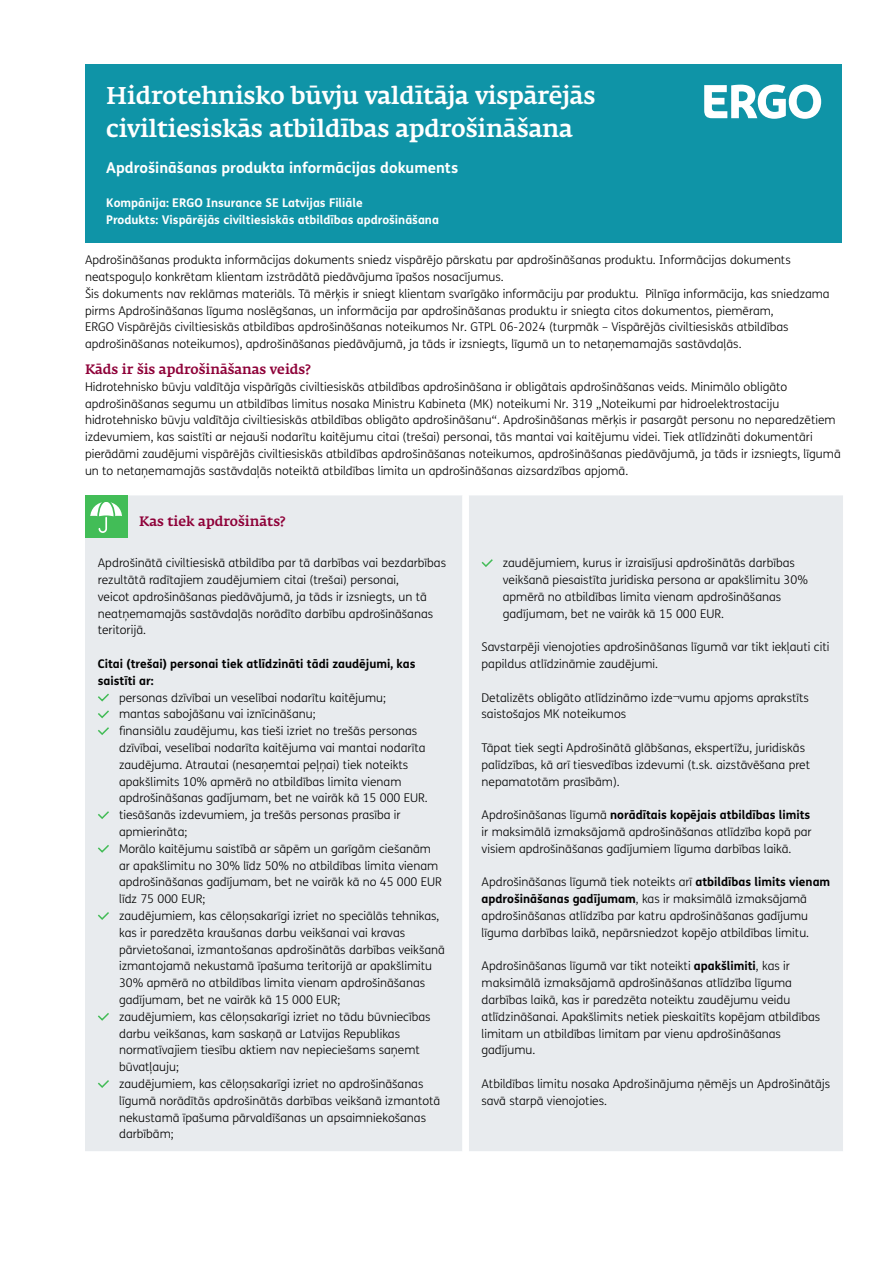
<style>
.page{position:relative;width:893px;height:1263px;background:#fff}
.page>*{position:absolute;margin:0;border:0;box-sizing:border-box;transform-origin:0 0}
.t1{font:500 24px/33.6px "Fedra Serif A Pro";letter-spacing:-.005em;color:#fff}
.t2{font:700 15px "FS Me";color:#fff}
.t3{font:500 13.5px "Fedra Serif A Pro";color:#8e0038}
.t4{font:300 12px/16.8px "FS Me";color:#000}
.t5{font:700 12px/16.8px "FS Me";color:#fff}
.t6{font:700 12px/16.8px "FS Me";color:#000}
.s1{font-weight:700}
</style>
<div class="page">
<div style="left:85px;top:64px;width:757px;height:178px;background:#0f94a7"></div>
<svg style="left:704px;top:85px;width:117px;height:34px"></svg>
<div style="left:85px;top:495px;width:758px;height:656px;background:#e8ebee"></div>
<svg style="left:462px;top:495px;width:7px;height:656px"></svg>
<div style="left:85px;top:495px;width:42px;height:43px;background:#42bd57"></div>
<svg style="left:90px;top:502px;width:32px;height:31px"></svg>
<svg style="left:96px;top:692px;width:15px;height:11px"></svg>
<svg style="left:96px;top:709px;width:15px;height:10px"></svg>
<svg style="left:96px;top:726px;width:15px;height:10px"></svg>
<svg style="left:96px;top:810px;width:15px;height:10px"></svg>
<svg style="left:96px;top:843px;width:15px;height:11px"></svg>
<svg style="left:96px;top:910px;width:15px;height:11px"></svg>
<svg style="left:96px;top:1011px;width:15px;height:11px"></svg>
<svg style="left:96px;top:1078px;width:15px;height:11px"></svg>
<svg style="left:480px;top:558px;width:14px;height:10px"></svg>
<h1 class="t1" style="left:106px;top:79px;width:491px">Hidrotehnisko būvju valdītāja vispārējās civiltiesiskās atbildības apdrošināšana</h1>
<p class="t2" style="left:106px;top:156px;width:353px">Apdrošināšanas produkta informācijas dokuments</p>
<p class="t5" style="left:106px;top:194px;width:334px">Kompānija: ERGO Insurance SE Latvijas Filiāle<br>Produkts: Vispārējās civiltiesiskās atbildības apdrošināšana</p>
<p class="t4" style="left:85px;top:251px;width:746px">Apdrošināšanas produkta informācijas dokuments sniedz vispārējo pārskatu par apdrošināšanas produktu. Informācijas dokuments neatspoguļo konkrētam klientam izstrādātā piedāvājuma īpašos nosacījumus.<br>Šis dokuments nav reklāmas materiāls. Tā mērķis ir sniegt klientam svarīgāko informāciju par produktu. Pilnīga informācija, kas sniedzama pirms Apdrošināšanas līguma noslēgšanas, un informācija par apdrošināšanas produktu ir sniegta citos dokumentos, piemēram,<br>ERGO Vispārējās civiltiesiskās atbildības apdrošināšanas noteikumos Nr. GTPL 06-2024 (turpmāk – Vispārējās civiltiesiskās atbildības apdrošināšanas noteikumos), apdrošināšanas piedāvājumā, ja tāds ir izsniegts, līgumā un to netaņemamajās sastāvdaļās.</p>
<p class="t3" style="left:85px;top:361px;width:227px">Kāds ir šis apdrošināšanas veids?</p>
<p class="t4" style="left:85px;top:378px;width:757px">Hidrotehnisko būvju valdītāja vispārīgās civiltiesiskās atbildības apdrošināšana ir obligātais apdrošināšanas veids. Minimālo obligāto apdrošināšanas segumu un atbildības limitus nosaka Ministru Kabineta (MK) noteikumi Nr. 319 „Noteikumi par hidroelektrostaciju hidrotehnisko būvju valdītāja civiltiesiskās atbildības obligāto apdrošināšanu“. Apdrošināšanas mērķis ir pasargāt personu no neparedzētiem izdevumiem, kas saistīti ar nejauši nodarītu kaitējumu citai (trešai) personai, tās mantai vai kaitējumu videi. Tiek atlīdzināti dokumentāri pierādāmi zaudējumi vispārējās civiltiesiskās atbildības apdrošināšanas noteikumos, apdrošināšanas piedāvājumā, ja tāds ir izsniegts, līgumā un to netaņemamajās sastāvdaļās noteiktā atbildības limita un apdrošināšanas aizsardzības apjomā.</p>
<p class="t3" style="left:139px;top:513px;width:147px">Kas tiek apdrošināts?</p>
<p class="t4" style="left:98px;top:554px;width:350px">Apdrošinātā civiltiesiskā atbildība par tā darbības vai bezdarbības rezultātā radītajiem zaudējumiem citai (trešai) personai,<br>veicot apdrošināšanas piedāvājumā, ja tāds ir izsniegts, un tā neatņemamajās sastāvdaļās norādīto darbību apdrošināšanas teritorijā.</p>
<p class="t6" style="left:98px;top:655px;width:319px">Citai (trešai) personai tiek atlīdzināti tādi zaudējumi, kas saistīti ar:</p>
<p class="t4" style="left:119px;top:689px;width:327px">personas dzīvībai un veselībai nodarītu kaitējumu;<br>mantas sabojāšanu vai iznīcināšanu;<br>finansiālu zaudējumu, kas tieši izriet no trešās personas dzīvībai, veselībai nodarīta kaitējuma vai mantai nodarīta zaudējuma. Atrautai (nesaņemtai peļņai) tiek noteikts apakšlimits 10% apmērā no atbildības limita vienam apdrošināšanas gadījumam, bet ne vairāk kā 15 000 EUR. tiesāšanās izdevumiem, ja trešās personas prasība ir apmierināta;<br>Morālo kaitējumu saistībā ar sāpēm un garīgām ciešanām ar apakšlimitu no 30% līdz 50% no atbildības limita vienam apdrošināšanas gadījumam, bet ne vairāk kā no 45 000 EUR līdz 75 000 EUR;<br>zaudējumiem, kas cēloņsakarīgi izriet no speciālās tehnikas, kas ir paredzēta kraušanas darbu veikšanai vai kravas pārvietošanai, izmantošanas apdrošinātās darbības veikšanā izmantojamā nekustamā īpašuma teritorijā ar apakšlimitu 30% apmērā no atbildības limita vienam apdrošināšanas gadījumam, bet ne vairāk kā 15 000 EUR;<br>zaudējumiem, kas cēloņsakarīgi izriet no tādu būvniecības darbu veikšanas, kam saskaņā ar Latvijas Republikas normatīvajiem tiesību aktiem nav nepieciešams saņemt būvatļauju;<br>zaudējumiem, kas cēloņsakarīgi izriet no apdrošināšanas līgumā norādītās apdrošinātās darbības veikšanā izmantotā nekustamā īpašuma pārvaldīšanas un apsaimniekošanas darbībām;</p>
<p class="t4" style="left:503px;top:554px;width:307px">zaudējumiem, kurus ir izraisījusi apdrošinātās darbības veikšanā piesaistīta juridiska persona ar apakšlimitu 30% apmērā no atbildības limita vienam apdrošināšanas gadījumam, bet ne vairāk kā 15 000 EUR.</p>
<p class="t4" style="left:482px;top:638px;width:349px">Savstarpēji vienojoties apdrošināšanas līgumā var tikt iekļauti citi papildus atlīdzināmie zaudējumi.</p>
<p class="t4" style="left:482px;top:689px;width:329px">Detalizēts obligāto atlīdzināmo izde¬vumu apjoms aprakstīts saistošajos MK noteikumos</p>
<p class="t4" style="left:482px;top:739px;width:330px">Tāpat tiek segti Apdrošinātā glābšanas, ekspertīžu, juridiskās palīdzības, kā arī tiesvedības izdevumi (t.sk. aizstāvēšana pret nepamatotām prasībām).</p>
<p class="t4" style="left:482px;top:806px;width:332px;text-align:justify">Apdrošināšanas līgumā <span class="s1">norādītais kopējais atbildības limits </span>ir maksimālā izmaksājamā apdrošināšanas atlīdzība kopā par visiem apdrošināšanas gadījumiem līguma darbības laikā.</p>
<p class="t4" style="left:482px;top:873px;width:350px">Apdrošināšanas līgumā tiek noteikts arī <span class="s1">atbildības limits vienam apdrošināšanas gadījumam</span>, kas ir maksimālā izmaksājamā apdrošināšanas atlīdzība par katru apdrošināšanas gadījumu līguma darbības laikā, nepārsniedzot kopējo atbildības limitu.</p>
<p class="t4" style="left:482px;top:957px;width:340px">Apdrošināšanas līgumā var tikt noteikti <span class="s1">apakšlimiti</span>, kas ir maksimālā izmaksājamā apdrošināšanas atlīdzība līguma darbības laikā, kas ir paredzēta noteiktu zaudējumu veidu atlīdzināšanai. Apakšlimits netiek pieskaitīts kopējam atbildības limitam un atbildības limitam par vienu apdrošināšanas gadījumu.</p>
<p class="t4" style="left:482px;top:1075px;width:350px">Atbildības limitu nosaka Apdrošinājuma ņēmējs un Apdrošinātājs savā starpā vienojoties.</p>
</div>
